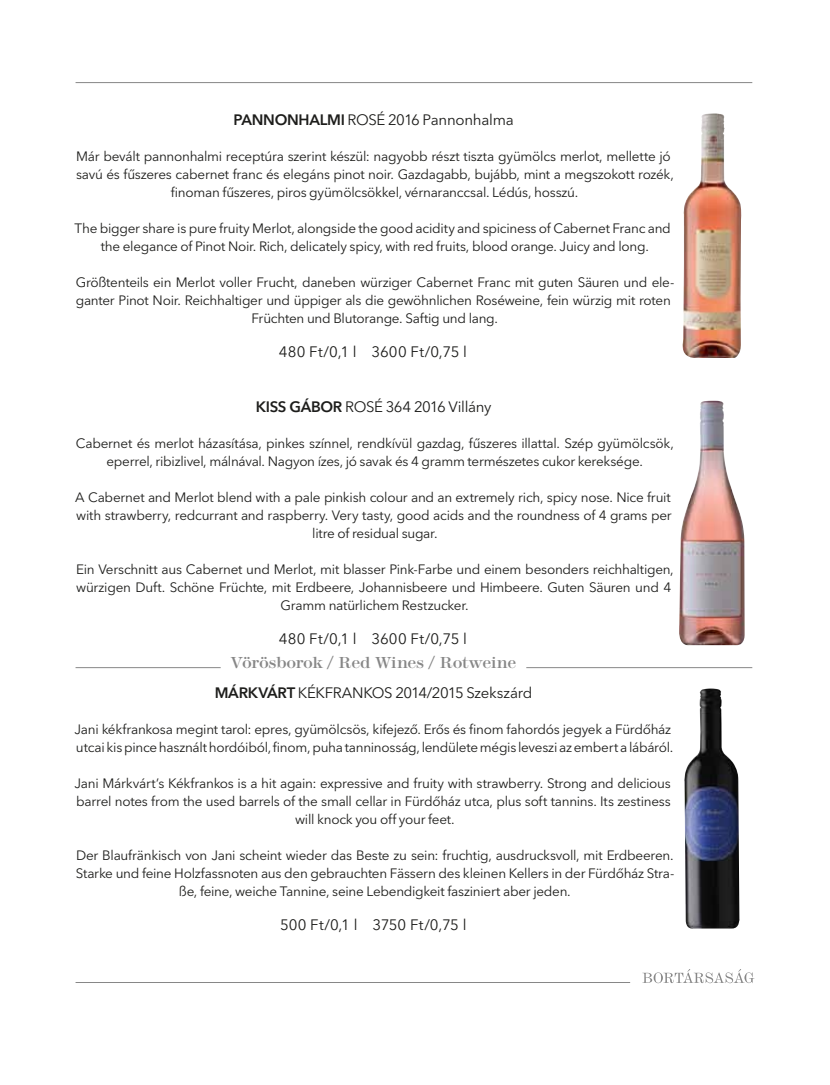
<style>
.page{position:relative;width:830px;height:1085px;background:#fff}
.page>*{position:absolute;margin:0;border:0;box-sizing:border-box;transform-origin:0 0}
.t1{font:500 16.5px "ITC Modern Two Sxtn Hun";letter-spacing:-.025em;color:#878787}
.t2{font:15px "Avenir Next LT Pro";letter-spacing:-.02em;color:#1d1d1b}
.t3{font:15px "Avenir Next LT Pro";letter-spacing:.01em;color:#1d1d1b}
.t4{font:15px "Avenir Next LT Pro";letter-spacing:-.04em;color:#1d1d1b}
.t5{font:600 15px "Avenir Next LT Pro";letter-spacing:-.015em;color:#1d1d1b}
.t6{font:13.5px/18px "Avenir Next LT Pro";letter-spacing:-.02em;color:#1d1d1b;text-align:center}
.s1{font-weight:600}
.s2{font-weight:400}
</style>
<div class="page">
<svg style="left:642px;top:969px;width:112px;height:14px"></svg>
<hr style="left:75px;top:981px;width:555px;height:1px;background:#878787">
<img style="left:682px;top:113px;width:58px;height:245px">
<img style="left:684px;top:688px;width:55px;height:240px">
<img style="left:679px;top:400px;width:65px;height:245px">
<hr style="left:75px;top:82px;width:677px;height:1px;background:#878787">
<hr style="left:526px;top:667px;width:226px;height:1px;background:#878787">
<hr style="left:75px;top:667px;width:145px;height:1px;background:#878787">
<p class="t2" style="left:233px;top:111px;width:281px"><span class="s1">PANNONHALMI</span> Rosé 2016 Pannonhalma</p>
<p class="t6" style="left:76px;top:147px;width:599px">Már bevált pannonhalmi receptúra szerint készül: nagyobb részt tiszta gyümölcs merlot, mellette jó savú és fűszeres cabernet franc és elegáns pinot noir. Gazdagabb, bujább, mint a megszokott rozék, finoman fűszeres, piros gyümölcsökkel, vérnaranccsal. Lédús, hosszú.</p>
<p class="t6" style="left:74px;top:219px;width:597px">The bigger share is pure fruity Merlot, alongside the good acidity and spiciness of Cabernet Franc and the elegance of Pinot Noir. Rich, delicately spicy, with red fruits, blood orange. Juicy and long.</p>
<p class="t6" style="left:76px;top:273px;width:599px">Größtenteils ein Merlot voller Frucht, daneben würziger Cabernet Franc mit guten Säuren und ele&shy;ganter Pinot Noir. Reichhaltiger und üppiger als die gewöhnlichen Roséweine, fein würzig mit roten<br>Früchten und Blutorange. Saftig und lang.</p>
<p class="t3" style="left:279px;top:342px;width:189px">480 Ft/0,1 l 3600 Ft/0,75 l</p>
<p class="t2" style="left:255px;top:398px;width:237px"><span class="s1">KISS GÁBOR</span> Rosé 364 2016 Villány</p>
<p class="t6" style="left:76px;top:434px;width:599px">Cabernet és merlot házasítása, pinkes színnel, rendkívül gazdag, fűszeres illattal. Szép gyümölcsök, eperrel, ribizlivel, málnával. Nagyon ízes, jó savak és 4 gramm természetes cukor kereksége.</p>
<p class="t6" style="left:75px;top:488px;width:597px">A Cabernet and Merlot blend with a pale pinkish colour and an extremely rich, spicy nose. Nice fruit with strawberry, redcurrant and raspberry. Very tasty, good acids and the roundness of 4 grams per litre of residual sugar.</p>
<p class="t6" style="left:76px;top:560px;width:599px">Ein Verschnitt aus Cabernet und Merlot, mit blasser Pink-Farbe und einem besonders reichhaltigen, würzigen Duft. Schöne Früchte, mit Erdbeere, Johannisbeere und H imbeere. Guten Säuren und 4<br>Gramm natürlichem Restzucker.</p>
<p class="t3" style="left:279px;top:629px;width:189px">480 Ft/0,1 l 3600 Ft/0,75 l</p>
<p class="t5" style="left:214px;top:683px;width:139px">MÁRKVÁRT <span class="s2">Kékf rank</span></p>
<p class="t4" style="left:371px;top:683px;width:162px">os 2014/2015 Szekszárd</p>
<p class="t6" style="left:75px;top:719px;width:600px;text-align:left">Jani kékfrankosa megint tarol: epres, gyümölcsös, kifejező. Erős és finom fahordós jegyek a Fürdőház utcai kis pince használt hordóiból, finom, puha tanninosság, lendülete mégis leveszi az embert a lábáról.</p>
<p class="t6" style="left:75px;top:773px;width:597px">Jani Márkvárt’s Kékfrankos is a hit again: expressive and fruity with strawberry. Strong and delicious barrel notes from the used barrels of the small cellar in Fürdőház utca, plus soft tannins. Its zestiness will knock you off your feet.</p>
<p class="t6" style="left:76px;top:845px;width:599px">Der Blaufränkisch von Jani scheint wieder das Beste zu sein: fruchtig, ausdrucksvoll, mit Erdbeeren.<br>Starke und feine Holzfassnoten aus den gebrauchten Fässern des kleinen Kellers in der Fürdőház Stra&shy;ße, feine, weiche Tannine, seine Lebendigkeit fasziniert aber jeden.</p>
<p class="t2" style="left:280px;top:915px;width:188px">500 Ft/0,1 l 3750 Ft/0,75 l</p>
<p class="t1" style="left:231px;top:653px;width:287px">Vörösborok / Red Wines / Rotweine</p>
</div>
